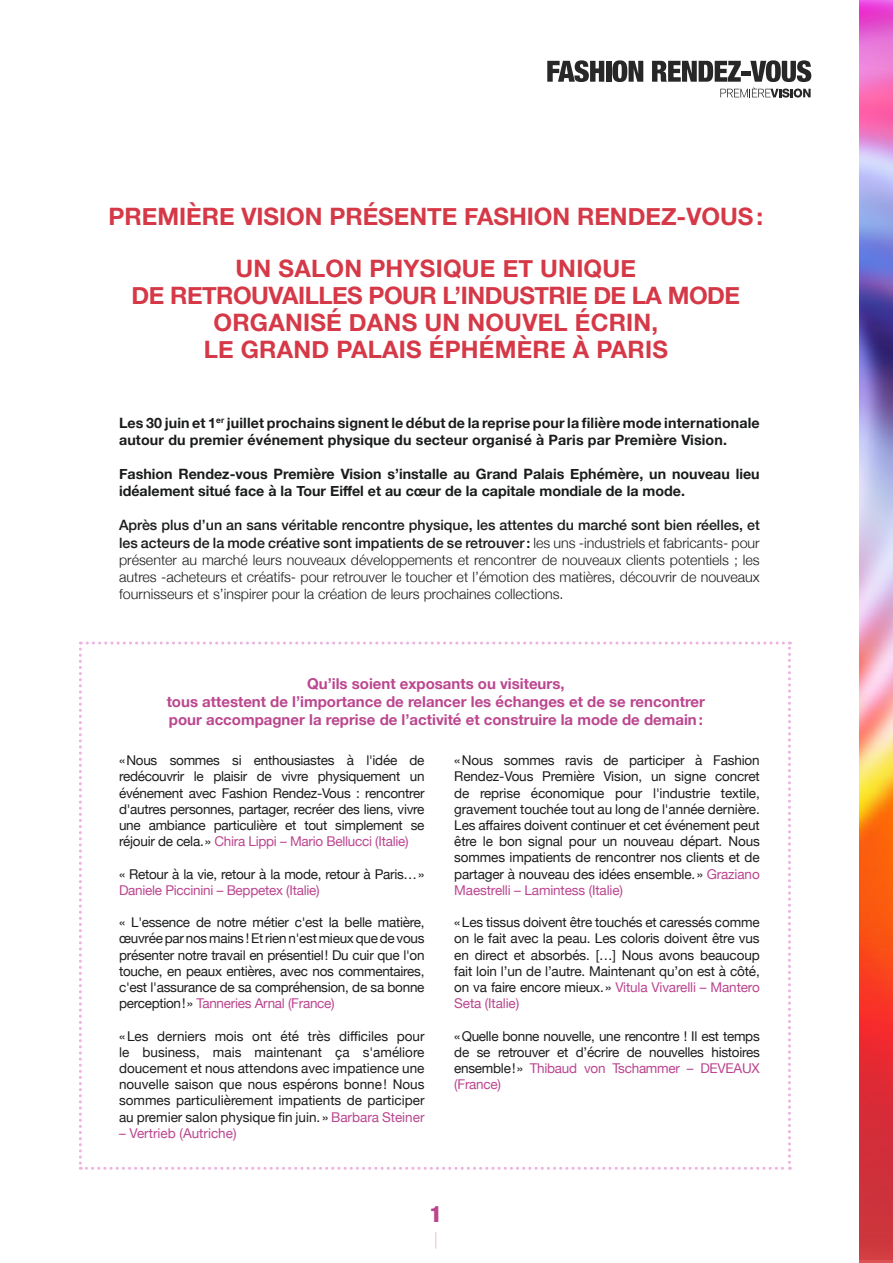
<style>
.page{position:relative;width:893px;height:1263px;background:#fff}
.page>*{position:absolute;margin:0;border:0;box-sizing:border-box;transform-origin:0 0}
.t1{font:700 24px "Helvetica Neue";color:#d53947}
.t2{font:700 24px "Helvetica Neue";letter-spacing:-.02em;color:#d53947}
.t3{font:900 condensed 22.5px "Helvetica Neue";color:#bb468f}
.t4{font:200 16.5px "Helvetica Neue";color:#bb468f}
.t5{font:700 15px "Helvetica Neue";color:#bb468f}
.t6{font:300 14.25px/17.1px "Helvetica Neue";color:#1a1c1c;text-align:justify}
.t7{font:700 14.25px/17.1px "Helvetica Neue";color:#1a1c1c}
.t8{font:13.5px/16.2px "Helvetica Neue";letter-spacing:-.02em;color:#1b1d1c;text-align:justify}
.t9{font:13.5px "Helvetica Neue";color:#bb468f}
.s1{font-weight:500}
.s2{color:#bb468f}
</style>
<div class="page">
<svg style="left:547px;top:60px;width:57px;height:22px"></svg>
<div style="left:606px;top:61px;width:5px;height:21px;background:#272727"></div>
<svg style="left:612px;top:60px;width:31px;height:22px"></svg>
<svg style="left:652px;top:60px;width:159px;height:38px"></svg>
<img style="left:860px;top:1px;width:33px;height:937px">
<img style="left:860px;top:938px;width:33px;height:325px">
<svg style="left:79px;top:641px;width:712px;height:529px"></svg>
<p class="t1" style="left:109px;top:198px;width:656px">PREMIÈRE VISION PRÉSENTE FASHION RENDEZ-VOUS:</p>
<p class="t1" style="left:236px;top:249px;width:402px">UN SALON PHYSIQUE ET UNIQUE</p>
<p class="t2" style="left:132px;top:276px;width:610px">DE RETROUVAILLES POUR L’INDUSTRIE DE LA MODE</p>
<p class="t1" style="left:213px;top:303px;width:446px">ORGANISÉ DANS UN NOUVEL ÉCRIN,</p>
<p class="t1" style="left:204px;top:330px;width:466px">LE GRAND PALAIS ÉPHÉMÈRE À PARIS</p>
<p class="t7" style="left:119px;top:415px;width:642px">Les 30 juin et 1<sup>er</sup> juillet prochains signent le début de la reprise pour la filière mode internationale autour du premier événement physique du secteur organisé à Paris par Première Vision.</p>
<p class="t7" style="left:119px;top:466px;width:642px">Fashion Rendez-vous Première Vision s’installe au Grand Palais Ephémère, un nouveau lieu idéalement situé face à la Tour Eiffel et au cœur de la capitale mondiale de la mode.</p>
<p class="t6" style="left:119px;top:516px;width:642px"><span class="s1">Après plus d’un an sans véritable rencontre physique, les attentes du marché sont bien réelles, et les acteurs de la mode créative sont impatients de se retrouver:</span> les uns -industriels et fabricants- pour présenter au marché leurs nouveaux développements et rencontrer de nouveaux clients potentiels ; les autres -acheteurs et créatifs- pour retrouver le toucher et l’émotion des matières, découvrir de nouveaux fournisseurs et s’inspirer pour la création de leurs prochaines collections.</p>
<p class="t5" style="left:307px;top:671px;width:259px">Qu’ils soient exposants ou visiteurs,</p>
<p class="t5" style="left:167px;top:689px;width:540px">tous attestent de l’importance de relancer les échanges et de se rencontrer</p>
<p class="t5" style="left:169px;top:707px;width:535px">pour accompagner la reprise de l’activité et construire la mode de demain:</p>
<p class="t8" style="left:119px;top:753px;width:307px">«Nous sommes si enthousiastes à l'idée de redécouvrir le plaisir de vivre physiquement un événement avec Fashion Rendez-Vous : rencontrer d'autres personnes, partager, recréer des liens, vivre une ambiance particulière et tout simplement se réjouir de cela.» <span class="s2">Chira Lippi – Mario Bellucci (Italie)</span></p>
<p class="t8" style="left:119px;top:866px;width:307px">« Retour à la vie, retour à la mode, retour à Paris…»<br><span class="s2">Daniele Piccinini – Beppetex (Italie)</span></p>
<p class="t8" style="left:119px;top:915px;width:307px">« L'essence de notre métier c'est la belle matière, œuvrée par nos mains ! Et rien n'est mieux que de vous présenter notre travail en présentiel! Du cuir que l'on touche, en peaux entières, avec nos commentaires, c'est l'assurance de sa compréhension, de sa bonne perception!» <span class="s2">Tanneries Arnal (France)</span></p>
<p class="t8" style="left:119px;top:1028px;width:307px">« Les derniers mois ont été très difficiles pour le business, mais maintenant ça s'améliore doucement et nous attendons avec impatience une nouvelle saison que nous espérons bonne! Nous sommes particulièrement impatients de participer au premier salon physique fin juin. » <span class="s2">Barbara Steiner</span></p>
<p class="t9" style="left:119px;top:1123px;width:119px">– Vertrieb (Autriche)</p>
<p class="t8" style="left:454px;top:753px;width:307px">«Nous sommes ravis de participer à Fashion Rendez-Vous Première Vision, un signe concret de reprise économique pour l'industrie textile, gravement touchée tout au long de l'année dernière.<br>Les affaires doivent continuer et cet événement peut être le bon signal pour un nouveau départ. Nous sommes impatients de rencontrer nos clients et de partager à nouveau des idées ensemble.» <span class="s2">Graziano Maestrelli – Lamintess (Italie)</span></p>
<p class="t8" style="left:454px;top:915px;width:307px">«Les tissus doivent être touchés et caressés comme on le fait avec la peau. Les coloris doivent être vus en direct et absorbés. […] Nous avons beaucoup fait loin l’un de l’autre. Maintenant qu’on est à côté, on va faire encore mieux.» <span class="s2">Vitula Vivarelli – Mantero Seta (Italie)</span></p>
<p class="t8" style="left:454px;top:1028px;width:307px">«Quelle bonne nouvelle, une rencontre ! Il est temps de se retrouver et d’écrire de nouvelles histoires ensemble!» <span class="s2">Thibaud von Tschammer – DEVEAUX (France)</span></p>
<p class="t3" style="left:430px;top:1195px;width:13px">1</p>
<p class="t4" style="left:434px;top:1226px;width:5px">|</p>
</div>
